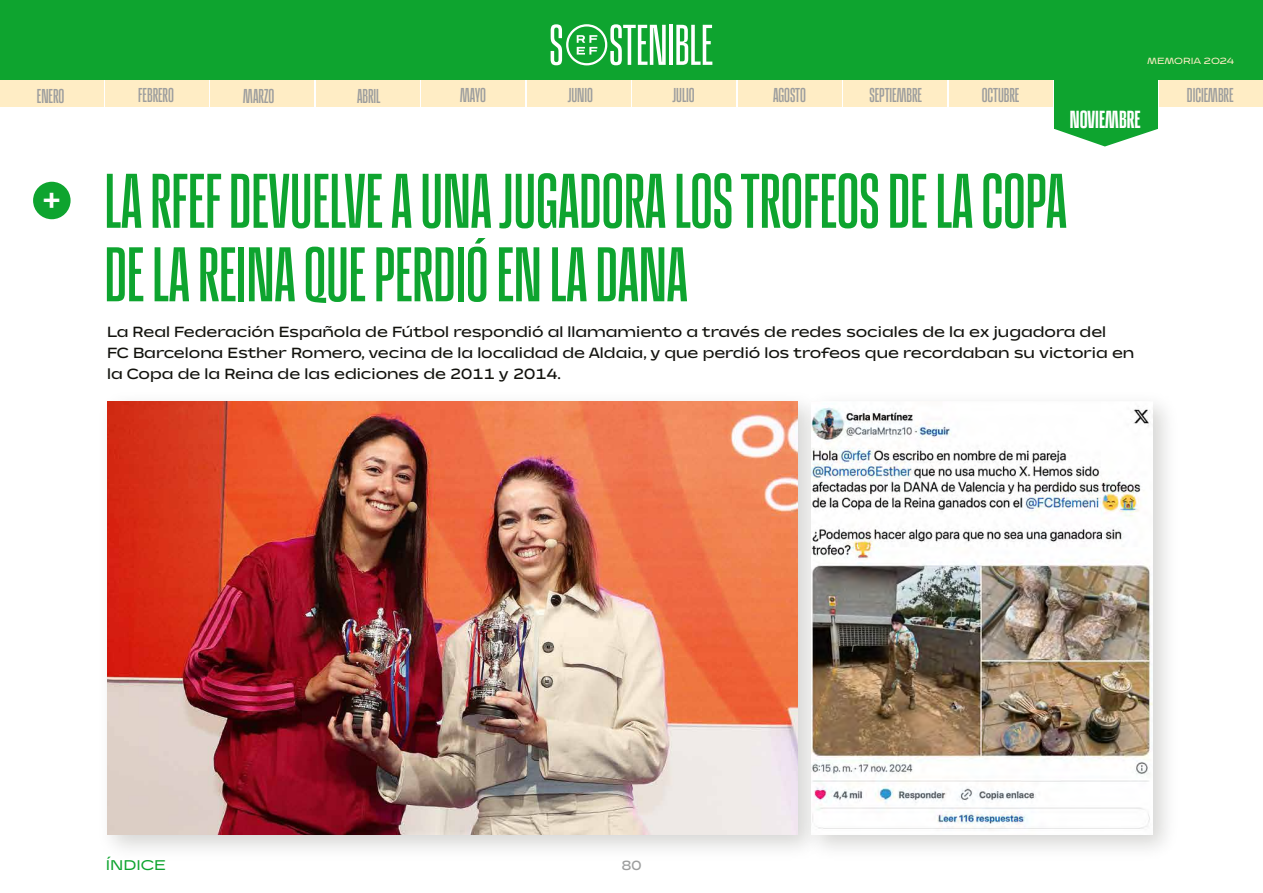
<style>
.page{position:relative;width:1263px;height:893px;background:#fff}
.page>*{position:absolute;margin:0;border:0;box-sizing:border-box;transform-origin:0 0}
.t1{font:600 75px/73.5px "La Roja Estrecha";color:#0ea42f}
.t2{font:600 33.45px "Montserrat";color:#fff}
.t3{font:700 24px "La Roja Estrecha";color:#fff}
.t4{font:600 19.5px "La Roja Estrecha";color:#9d9e9e}
.t5{font:600 15px/21px "La Rojita";color:#12120d}
.t6{font:600 13.65px "La Roja Ancha";color:#0ea42f}
.t7{font:600 13.5px "La Rojita";color:#9d9e9e}
.t8{font:600 8.7px "La Roja Ancha";color:#ffedc5}
</style>
<div class="page">
<div style="left:843px;top:78px;width:104px;height:29px;background:#ffedc5"></div>
<div style="left:1054px;top:75px;width:104px;height:54px;background:#0ea42f"></div>
<svg style="left:1055px;top:129px;width:103px;height:17px"></svg>
<div style="left:738px;top:78px;width:103px;height:29px;background:#ffedc5"></div>
<div style="left:632px;top:78px;width:104px;height:29px;background:#ffedc5"></div>
<div style="left:527px;top:78px;width:104px;height:29px;background:#ffedc5"></div>
<div style="left:316px;top:79px;width:104px;height:28px;background:#ffedc5"></div>
<div style="left:210px;top:79px;width:104px;height:28px;background:#ffedc5"></div>
<div style="left:105px;top:78px;width:104px;height:29px;background:#ffedc5"></div>
<div style="left:0;top:78px;width:103px;height:29px;background:#ffedc5"></div>
<div style="left:421px;top:78px;width:104px;height:29px;background:#ffedc5"></div>
<div style="left:949px;top:78px;width:103px;height:29px;background:#ffedc5"></div>
<div style="left:1160px;top:78px;width:103px;height:29px;background:#ffedc5"></div>
<div style="left:0;top:0;width:1263px;height:79px;background:#0ea42f"></div>
<svg style="left:551px;top:24px;width:115px;height:41px"></svg>
<hr style="left:669px;top:25px;width:4px;height:40px;background:#fff">
<svg style="left:676px;top:25px;width:36px;height:40px"></svg>
<img style="left:107px;top:834px;width:687px;height:15px">
<img style="left:107px;top:401px;width:687px;height:433px">
<img style="left:794px;top:401px;width:373px;height:448px">
<img style="left:811px;top:401px;width:341px;height:433px">
<div style="left:33px;top:182px;width:38px;height:37px;background:#0ea42f;border-radius:50%"></div>
<h3 class="t4" style="left:37px;top:85px;width:29px">ENERO</h3>
<h2 class="t2" style="left:42px;top:177px;width:21px">+</h2>
<p class="t8" style="left:1147px;top:55px;width:89px">MEMORIA 2024</p>
<h3 class="t4" style="left:138px;top:84px;width:37px">FEBRERO</h3>
<h3 class="t4" style="left:460px;top:84px;width:27px">MAYO</h3>
<h3 class="t4" style="left:982px;top:84px;width:39px">OCTUBRE</h3>
<h3 class="t4" style="left:1187px;top:84px;width:48px">DICIEMBRE</h3>
<h3 class="t4" style="left:243px;top:84px;width:32px">MARZO</h3>
<h3 class="t4" style="left:357px;top:84px;width:25px">ABRIL</h3>
<h3 class="t4" style="left:568px;top:84px;width:27px">JUNIO</h3>
<h3 class="t4" style="left:672px;top:84px;width:24px">JULIO</h3>
<h3 class="t4" style="left:773px;top:84px;width:34px">AGOSTO</h3>
<h3 class="t4" style="left:869px;top:84px;width:54px">SEPTIEMBRE</h3>
<h3 class="t3" style="left:1070px;top:106px;width:72px">NOVIEMBRE</h3>
<h1 class="t1" style="left:105px;top:163px;width:964px">LA RFEF DEVUELVE A UNA JUGADORA LOS TROFEOS DE LA COPA<br>DE LA REINA QUE PERDIÓ EN LA DANA</h1>
<p class="t5" style="left:107px;top:321px;width:1029px">La Real Federación Española de Fútbol respondió al llamamiento a través de redes sociales de la ex jugadora del<br>FC Barcelona Esther Romero, vecina de la localidad de Aldaia, y que perdió los trofeos que recordaban su victoria en la Copa de la Reina de las ediciones de 2011 y 2014.</p>
<p class="t6" style="left:106px;top:856px;width:62px">ÍNDICE</p>
<p class="t7" style="left:621px;top:858px;width:22px">80</p>
</div>
